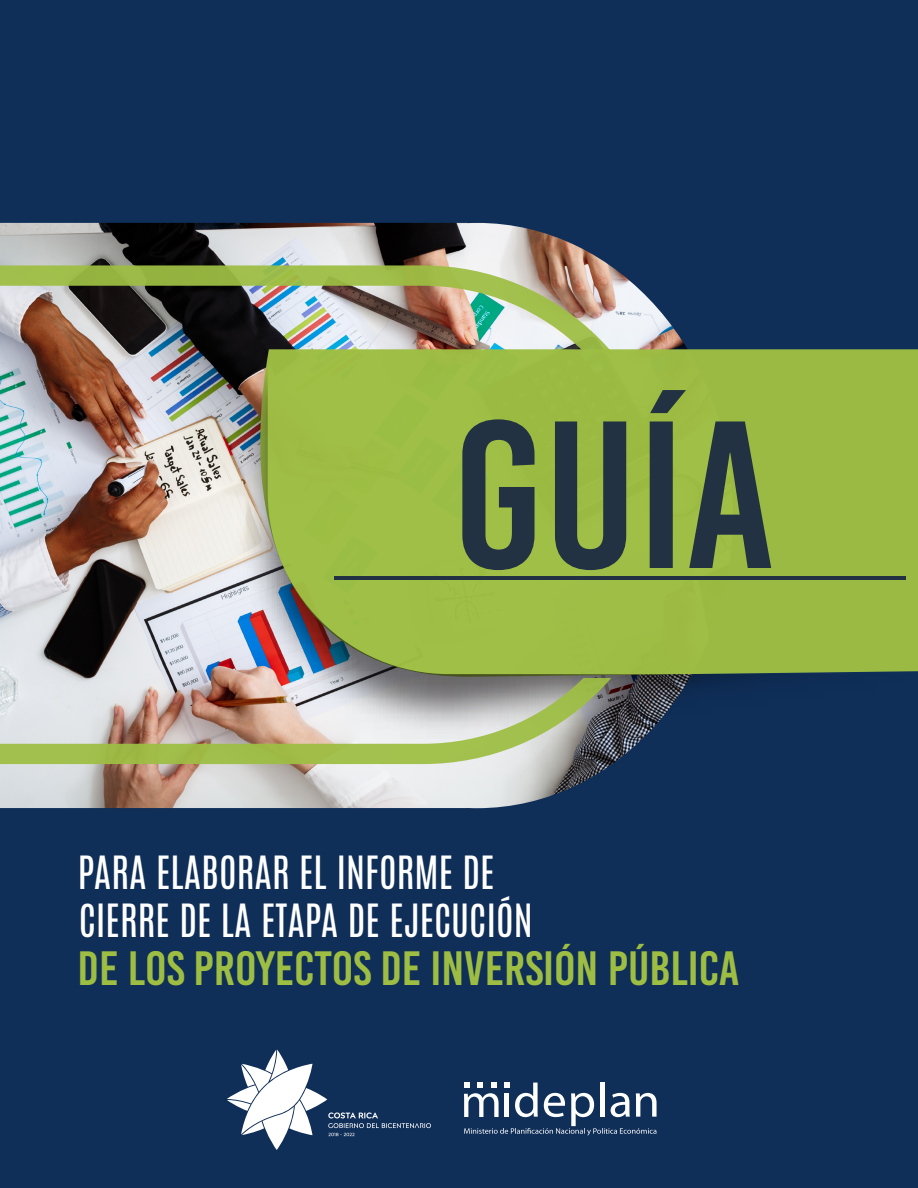
<style>
.page{position:relative;width:918px;height:1188px;background:#0f2e58}
.page>*{position:absolute;margin:0;border:0;box-sizing:border-box;transform-origin:0 0}
.t1{font:209.25px "Bebas Kai";color:#223242;scale:1.04 1}
.t2{font:47.85px "Bebas Kai";color:#9ebe43;scale:1.04 1}
.t3{font:38.25px "Antonio";color:#fff}
</style>
<div class="page">
<img style="left:0;top:223px;width:687px;height:585px">
<svg style="left:613px;top:353px;width:303px;height:386px;background:#84a246"></svg>
<img style="left:0;top:265px;width:613px;height:499px">
<hr style="left:335px;top:576px;width:571px;height:3px;background:#223242">
<svg style="left:464px;top:1082px;width:193px;height:53px"></svg>
<svg style="left:227px;top:1049px;width:204px;height:101px"></svg>
<h1 class="t1" style="left:452px;top:383px;width:312px">Guía</h1>
<p class="t3" style="left:78px;top:844px;width:418px">PARA ELABORAR EL INFORME DE</p>
<p class="t3" style="left:79px;top:892px;width:456px">CIERRE DE LA ETAPA DE EJECUCIÓN</p>
<p class="t2" style="left:78px;top:942px;width:638px">DE LOS PROYECTOS DE INVERSIÓN PÚBLICA</p>
</div>
